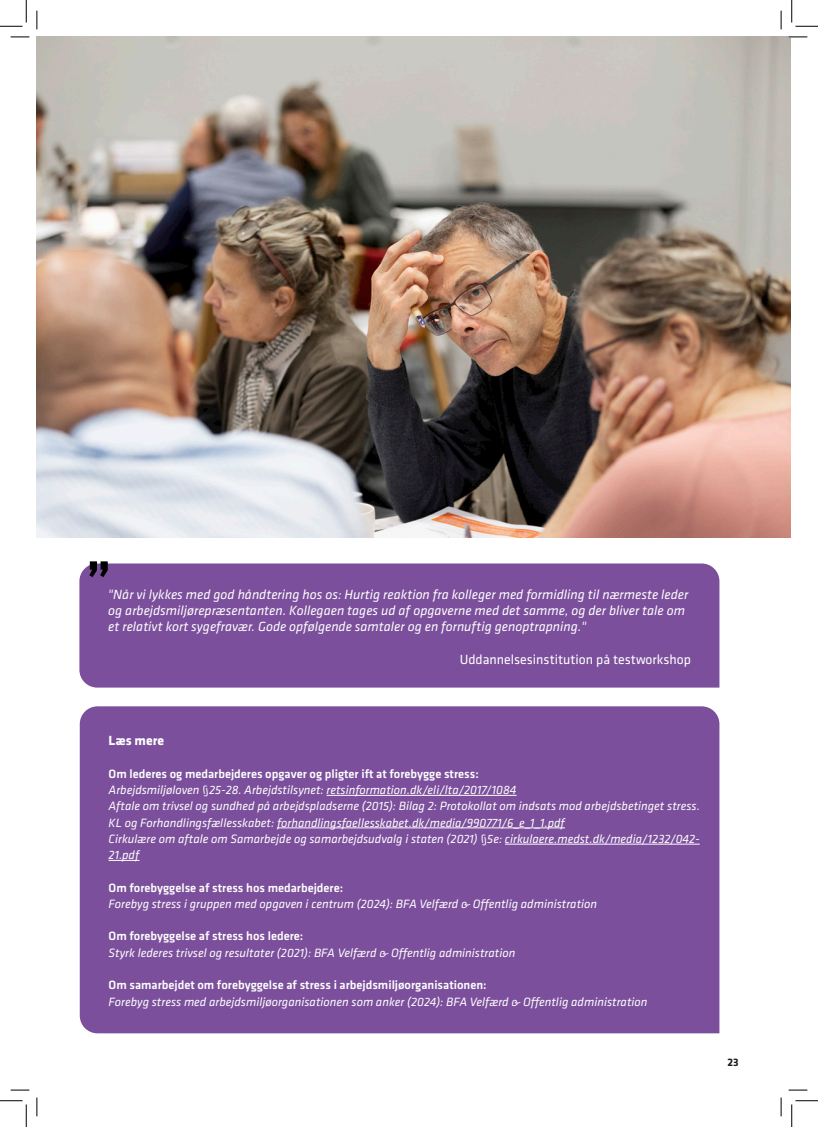
<style>
.page{position:relative;width:818px;height:1127px;background:#fff}
.page>*{position:absolute;margin:0;border:0;box-sizing:border-box;transform-origin:0 0}
.t1{font:700 50px "Klavika Basic";color:#000}
.BAR_Brød{font:italic 13.75px/16.2px "Klavika";color:#fff}
.BAR_Brød-2{font:13.75px "Klavika";color:#fff}
.BAR_Brød-3{font:700 13.75px "Klavika";color:#fff}
.BAR_Brød-4{font:italic 12.5px/16.2px "Klavika";color:#fff}
.BAR_Brød-5{font:500 12.5px "Klavika";color:#fff}
.t2{font:700 11.25px "Klavika";color:#231f20}
</style>
<div class="page">
<img style="left:37px;top:37px;width:753px;height:500px">
<div style="left:80px;top:706px;width:639px;height:327px;background:#7b4f9b"></div>
<div style="left:79px;top:563px;width:640px;height:124px;background:#7b4f9b"></div>
<hr style="left:326px;top:794px;width:191px;height:1px;background:#fff">
<hr style="left:277px;top:827px;width:288px;height:1px;background:#fff">
<hr style="left:505px;top:843px;width:195px;height:1px;background:#fff">
<hr style="left:109px;top:859px;width:30px;height:1px;background:#fff">
<svg style="left:11px;top:36px;width:18px;height:2px"></svg>
<svg style="left:788px;top:36px;width:19px;height:2px"></svg>
<svg style="left:11px;top:1089px;width:18px;height:1px"></svg>
<svg style="left:788px;top:1089px;width:19px;height:1px"></svg>
<svg style="left:36px;top:11px;width:2px;height:18px"></svg>
<svg style="left:36px;top:1097px;width:2px;height:18px"></svg>
<svg style="left:780px;top:11px;width:2px;height:18px"></svg>
<svg style="left:780px;top:1097px;width:2px;height:18px"></svg>
<svg style="left:0;top:0;width:27px;height:27px"></svg>
<svg style="left:0;top:1100px;width:27px;height:26px"></svg>
<svg style="left:791px;top:0;width:27px;height:27px"></svg>
<svg style="left:791px;top:1100px;width:27px;height:26px"></svg>
<p class="t1" style="left:87px;top:542px;width:26px">”</p>
<p class="BAR_Brød" style="left:108px;top:585px;width:582px">"Når vi lykkes med god håndtering hos os: Hurtig reaktion fra kolleger med formidling til nærmeste leder og arbejdsmiljørepræsentanten. Kollegaen tages ud af opgaverne med det samme, og der bliver tale om et relativt kort sygefravær. Gode opfølgende samtaler og en fornuftig genoptrapning."</p>
<p class="BAR_Brød-2" style="left:460px;top:650px;width:233px">Uddannelsesinstitution på testworkshop</p>
<p class="BAR_Brød-3" style="left:109px;top:730px;width:57px">Læs mere</p>
<p class="BAR_Brød-5" style="left:109px;top:765px;width:372px">Om lederes og medarbejderes opgaver og pligter ift at forebygge stress:</p>
<p class="BAR_Brød-4" style="left:109px;top:781px;width:409px">Arbejdsmiljøloven §25-28. Arbejdstilsynet: retsinformation.dk/eli/lta/2017/1084</p>
<p class="BAR_Brød-4" style="left:109px;top:797px;width:593px">Aftale om trivsel og sundhed på arbejdspladserne (2015): Bilag 2: Protokollat om indsats mod arbejdsbetinget stress.<br>KL og Forhandlingsfællesskabet: forhandlingsfaellesskabet.dk/media/990771/6_e_1_1.pdf</p>
<p class="BAR_Brød-4" style="left:109px;top:830px;width:592px">Cirkulære om aftale om Samarbejde og samarbejdsudvalg i staten (2021) §5e: cirkulaere.medst.dk/media/1232/042-<br>21.pdf</p>
<p class="BAR_Brød-5" style="left:109px;top:878px;width:236px">Om forebyggelse af stress hos medarbejdere:</p>
<p class="BAR_Brød-4" style="left:109px;top:895px;width:490px">Forebyg stress i gruppen med opgaven i centrum (2024): BFA Velfærd &amp; Offentlig administration</p>
<p class="BAR_Brød-5" style="left:109px;top:927px;width:196px">Om forebyggelse af stress hos ledere:</p>
<p class="BAR_Brød-4" style="left:109px;top:943px;width:408px">Styrk lederes trivsel og resultater (2021): BFA Velfærd &amp; Offentlig administration</p>
<p class="BAR_Brød-5" style="left:109px;top:976px;width:379px">Om samarbejdet om forebyggelse af stress i arbejdsmiljøorganisationen:</p>
<p class="BAR_Brød-4" style="left:109px;top:992px;width:540px">Forebyg stress med arbejdsmiljøorganisationen som anker (2024): BFA Velfærd &amp; Offentlig administration</p>
<p class="t2" style="left:727px;top:1053px;width:13px">23</p>
</div>
